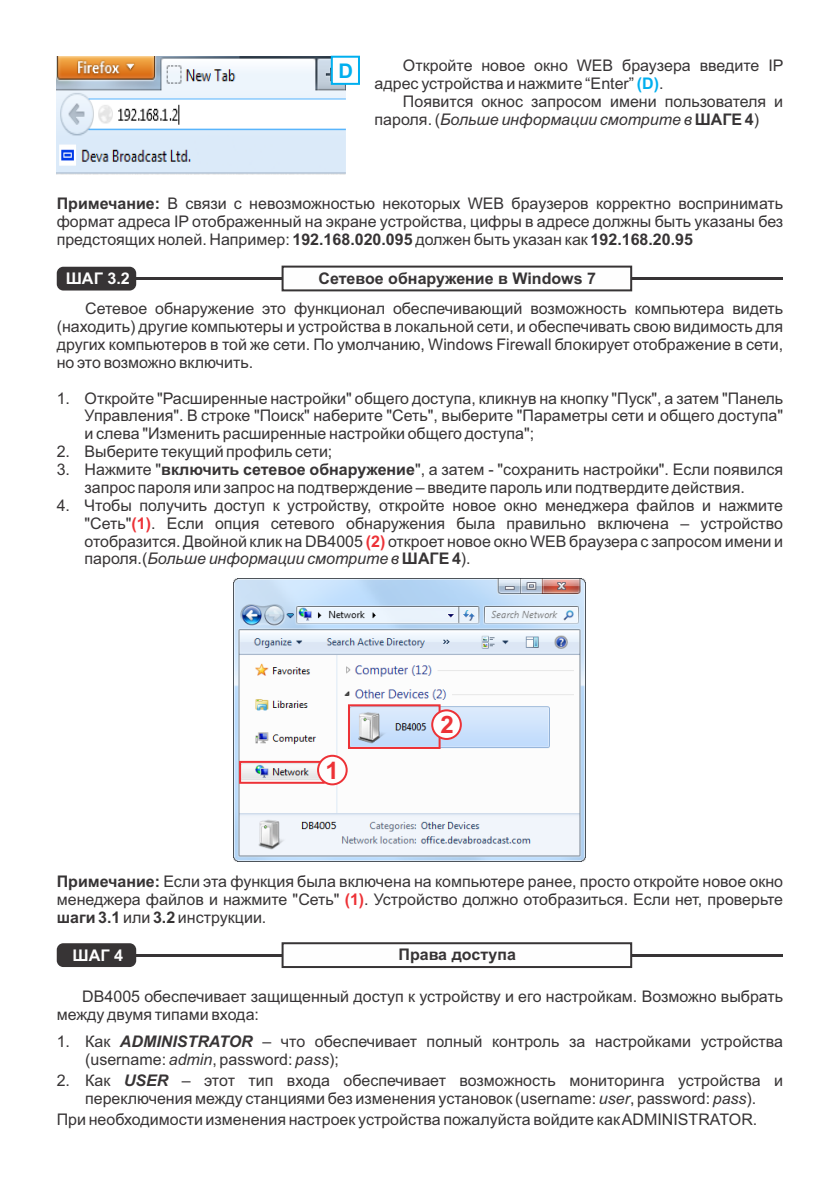
<style>
.page{position:relative;width:840px;height:1191px;background:#fff}
.page>*{position:absolute;margin:0;border:0;box-sizing:border-box;transform-origin:0 0}
.t1{font:700 24px "Arial";color:#ed3237}
.t2{font:700 20.2px "Arial";color:#00afef}
.t3{font:16px/17.8px "Arial";color:#373435;text-align:justify}
.t4{font:700 16px "Arial";color:#373435}
.t5{font:700 16px "Arial";color:#fefefe}
.s1{font-weight:700;color:#00afef}
.s2{font-style:italic}
.s3{font-weight:700}
.s4{font-weight:700;color:#ed3237}
.s5{font-weight:700;font-style:italic}
</style>
<div class="page">
<img style="left:233px;top:578px;width:352px;height:284px">
<img style="left:57px;top:57px;width:289px;height:117px">
<hr style="left:130px;top:277px;width:652px;height:3px;background:#373435">
<div style="left:57px;top:267px;width:79px;height:23px;background:#373435;border-radius:7px"></div>
<svg style="left:281px;top:265px;width:351px;height:27px"></svg>
<div style="left:239px;top:761px;width:85px;height:23px;border:2px solid #ed3237"></div>
<div style="left:317px;top:754px;width:30px;height:31px;background:#fefefe;border:2px solid #ed3237;border-radius:50%"></div>
<div style="left:348px;top:704px;width:92px;height:45px;border:2px solid #ed3237"></div>
<div style="left:431px;top:709px;width:30px;height:31px;background:#fefefe;border:2px solid #ed3237;border-radius:50%"></div>
<hr style="left:130px;top:953px;width:652px;height:3px;background:#373435">
<div style="left:57px;top:943px;width:79px;height:24px;background:#373435;border-radius:7px"></div>
<svg style="left:280px;top:942px;width:352px;height:26px"></svg>
<svg style="left:329px;top:55px;width:31px;height:31px"></svg>
<p class="t2" style="left:338px;top:63px;width:16px">D</p>
<p class="t3" style="left:374px;top:58px;width:410px;text-indent:28px">Откройте новое окно WEB браузера введите IP адрес устройства и нажмите “Enter” <span class="s1">(D)</span>.</p>
<p class="t3" style="left:374px;top:94px;width:410px;text-indent:28px">Появится окнос запросом имени пользователя и пароля. (<span class="s2">Больше информации смотрите в</span> <span class="s3">ШАГЕ 4</span>)</p>
<p class="t3" style="left:57px;top:196px;width:727px"><span class="s3">Примечание:</span> В связи с невозможностью некоторых WEB браузеров корректно воспринимать формат адреса IP отображенный на экране устройства, цифры в адресе должны быть указаны без предстоящих нолей. Например: <span class="s3">192.168.020.095</span> должен быть указан как <span class="s3">192.168.20.95</span></p>
<p class="t5" style="left:66px;top:273px;width:66px">ШАГ 3.2</p>
<p class="t4" style="left:318px;top:272px;width:279px">Сетевое обнаружение в Windows 7</p>
<p class="t3" style="left:57px;top:301px;width:727px;text-indent:28px">Сетевое обнаружение это функционал обеспечивающий возможность компьютера видеть (находить) другие компьютеры и устройства в локальной сети, и обеспечивать свою видимость для других компьютеров в той же сети. По умолчанию, Windows Firewall блокирует отображение в сети, но это возможно включить.</p>
<p class="t3" style="left:84px;top:390px;width:699px;text-indent:-28px">1. Откройте "Расширенные настройки" общего доступа, кликнув на кнопку "Пуск", а затем "Панель Управления". В строке "Поиск" наберите "Сеть", выберите "Параметры сети и общего доступа" и слева "Изменить расширенные настройки общего доступа";</p>
<p class="t3" style="left:57px;top:444px;width:277px">2. Выберите текущий профиль сети;</p>
<p class="t3" style="left:84px;top:462px;width:699px;text-indent:-28px">3. Нажмите "<span class="s3">включить сетевое обнаружение</span>", а затем - "сохранить настройки". Если появился запрос пароля или запрос на подтверждение – введите пароль или подтвердите действия.</p>
<p class="t3" style="left:84px;top:498px;width:699px;text-indent:-28px">4. Чтобы получить доступ к устройству, откройте новое окно менеджера файлов и нажмите "Сеть"<span class="s4">(1)</span>. Если опция сетевого обнаружения была правильно включена – устройство отобразится. Двойной клик на DB4005 <span class="s4">(2)</span> откроет новое окно WEB браузера с запросом имени и пароля.(<span class="s2">Больше информации смотрите в</span> <span class="s3">ШАГЕ 4</span>).</p>
<h1 class="t1" style="left:325px;top:761px;width:15px">1</h1>
<h1 class="t1" style="left:440px;top:715px;width:15px">2</h1>
<p class="t3" style="left:57px;top:874px;width:727px"><span class="s3">Примечание:</span> Если эта функция была включена на компьютере ранее, просто откройте новое окно менеджера файлов и нажмите "Сеть" <span class="s4">(1)</span>. Устройство должно отобразиться. Если нет, проверьте <span class="s3">шаги 3.1</span> или <span class="s3">3.2</span> инструкции.</p>
<p class="t5" style="left:72px;top:949px;width:52px">ШАГ 4</p>
<p class="t4" style="left:398px;top:948px;width:119px">Права доступа</p>
<p class="t3" style="left:57px;top:989px;width:727px;text-indent:26px">DB4005 обеспечивает защищенный доступ к устройству и его настройкам. Возможно выбрать между двумя типами входа:</p>
<p class="t3" style="left:85px;top:1033px;width:699px;text-indent:-28px">1. Как <span class="s5">ADMINISTRATOR</span> – что обеспечивает полный контроль за настройками устройства (username: <span class="s2">admin</span>, password: <span class="s2">pass</span>);</p>
<p class="t3" style="left:57px;top:1073px;width:727px;text-align:center">2. Как <span class="s5">USER</span> – этот тип входа обеспечивает возможность мониторинга устройства и переключения между станциями без изменения установок (username: <span class="s2">user</span>, password: <span class="s2">pass</span>).</p>
<p class="t3" style="left:57px;top:1112px;width:701px">При необходимости изменения настроек устройства пожалуйста войдите как ADMINISTRATOR.</p>
</div>
